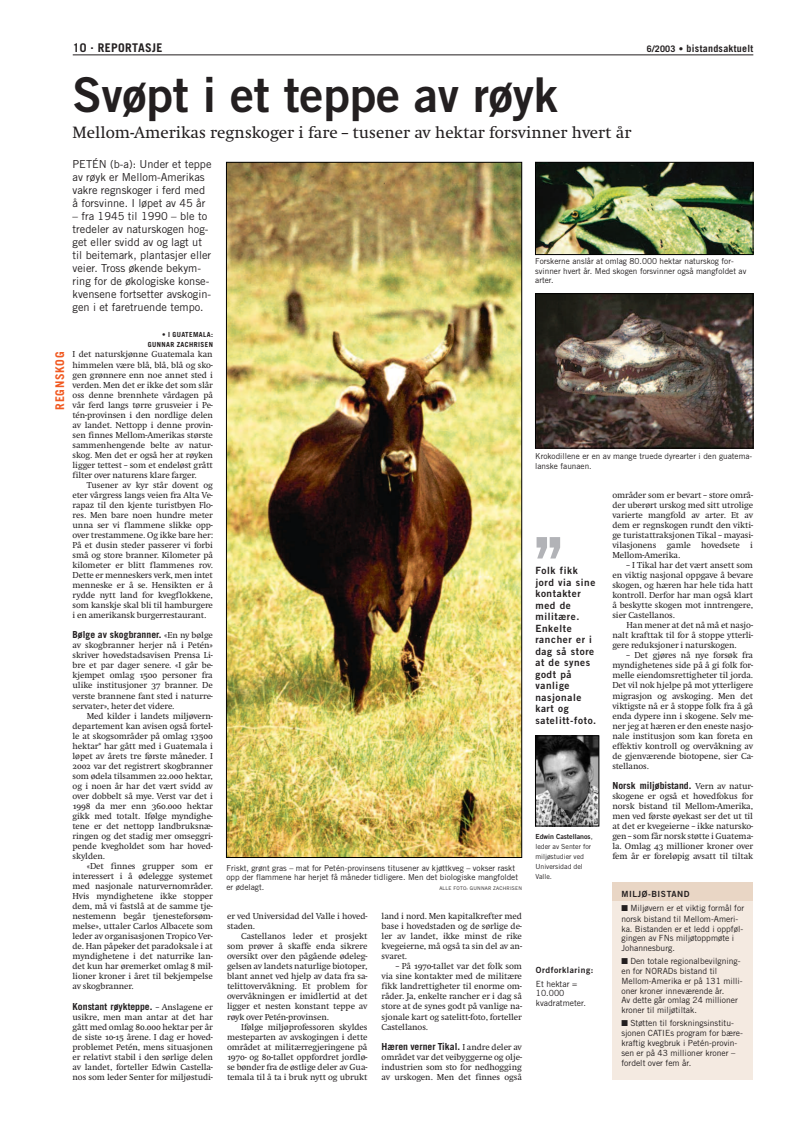
<style>
.page{position:relative;width:794px;height:1134px;background:#fff}
.page>*{position:absolute;margin:0;border:0;box-sizing:border-box;transform-origin:0 0}
.t1{font:700 73.8px "Trade Gothic";color:#b2b3b7}
.t2{font:48px "Trade Gothic Bold Two";letter-spacing:-.005em;color:#231f20}
.t3{font:17px "Swift POW";color:#231f20}
.t4{font:700 12px "Trade Gothic";letter-spacing:.03em;color:#231f20}
.t5{font:700 12px "Trade Gothic";letter-spacing:.055em;color:#f15921}
.t6{font:11px/13px "Trade Gothic";color:#231f20}
.t7{font:10px/11.5px "Trade Gothic Bold Two";letter-spacing:.06em;color:#231f20}
.t8{font:700 10px "Trade Gothic";letter-spacing:.03em;color:#231f20}
.t9{font:700 9.7px "Trade Gothic";color:#231f20}
.t10{font:9px/10px "Swift POW";letter-spacing:-.01em;color:#231f20;text-align:justify}
.t11{font:8.5px/9.9px "Trade Gothic";color:#231f20}
.t12{font:8.5px "Trade Gothic Bold Two";letter-spacing:.06em;color:#231f20}
.t13{font:8.2px/9.6px "Trade Gothic";color:#231f20}
.t14{font:7px/10px "Trade Gothic";color:#231f20}
.t15{font:700 7px/10px "Trade Gothic";letter-spacing:.055em;color:#231f20;text-align:right}
.t16{font:7px "Trade Gothic Bold Two";color:#231f20}
.t17{font:5px "Trade Gothic";letter-spacing:.035em;color:#231f20}
.s1{font-size:9px}
.s2{font-family:"Swift POW";font-weight:400;font-size:9px}
.s3{font-family:"Trade Gothic"}
</style>
<div class="page">
<hr style="left:73px;top:55px;width:680px;height:1px;background:#231f20">
<img style="left:228px;top:164px;width:292px;height:692px">
<div style="left:612px;top:882px;width:141px;height:197px;background:#f4eae1"></div>
<div style="left:612px;top:882px;width:141px;height:19px;background:#e9d6c5"></div>
<img style="left:537px;top:164px;width:214px;height:89px">
<div style="left:535px;top:162px;width:218px;height:93px;border:1px solid #000"></div>
<img style="left:537px;top:295px;width:214px;height:151px">
<div style="left:535px;top:293px;width:218px;height:155px;border:1px solid #000"></div>
<img style="left:537px;top:737px;width:60px;height:87px">
<div style="left:535px;top:735px;width:64px;height:91px;border:1px solid #000"></div>
<h3 class="t5" style="left:56px;top:410px;width:60px;rotate:-90deg">REGNSKOG</h3>
<h3 class="t4" style="left:73px;top:43px;width:91px">10 . REPORTASJE</h3>
<p class="t8" style="left:647px;top:44px;width:108px"><span class="s1">6/2003 •</span> bistandsaktuelt</p>
<h2 class="t2" style="left:73px;top:77px;width:486px">Svøpt i et teppe av røyk</h2>
<h3 class="t3" style="left:73px;top:122px;width:560px">Mellom-Amerikas regnskoger i fare – tusener av hektar forsvinner hvert år</h3>
<p class="t6" style="left:73px;top:159px;width:140px">PETÉN (b-a): Under et teppe av røyk er Mellom-Amerikas vakre regnskoger i ferd med å forsvinne. I løpet av 45 år</p>
<p class="t6" style="left:73px;top:211px;width:140px">– fra 1945 til 1990 – ble to tredeler av naturskogen hog&shy;get eller svidd av og lagt ut til beitemark, plantasjer eller veier. Tross økende bekym&shy;ring for de økologiske konse&shy;kvensene fortsetter avskogin&shy;gen i et faretruende tempo.</p>
<p class="t15" style="left:148px;top:331px;width:67px">• I GUATEMALA:<br>GUNNAR ZACHRISEN</p>
<p class="t10" style="left:73px;top:349px;width:142px">I det naturskjønne Guatemala kan himmelen være blå, blå, blå og sko&shy;gen grønnere enn noe annet sted i verden. Men det er ikke det som slår oss denne brennhete vårdagen på vår ferd langs tørre grusveier i Pe&shy;tén-provinsen i den nordlige delen av landet. Nettopp i denne provin&shy;sen finnes Mellom-Amerikas største sammenhengende belte av natur&shy;skog. Men det er også her at røyken ligger tettest – som et endeløst grått filter over naturens klare farger.</p>
<p class="t10" style="left:73px;top:480px;width:142px;text-indent:14px">Tusener av kyr står dovent og eter vårgress langs veien fra Alta Ve&shy;rapaz til den kjente turistbyen Flo&shy;res. Men bare noen hundre meter unna ser vi flammene slikke opp&shy;over trestammene. Og ikke bare her:<br>På et dusin steder passerer vi forbi små og store branner. Kilometer på kilometer er blitt flammenes rov.<br>Dette er menneskers verk, men intet menneske er å se. Hensikten er å rydde nytt land for kvegflokkene, som kanskje skal bli til hamburgere i en amerikansk burgerrestaurant.</p>
<p class="t9" style="left:73px;top:631px;width:142px">Bølge av skogbranner. <span class="s2">«En ny bølge</span></p>
<p class="t10" style="left:73px;top:640px;width:142px">av skogbranner herjer nå i Petén» skriver hovedstadsavisen Prensa Li&shy;bre et par dager senere. «I går be&shy;kjempet omlag 1500 personer fra ulike institusjoner 37 branner. De verste brannene fant sted i naturre&shy;servater», heter det videre.</p>
<p class="t10" style="left:73px;top:710px;width:142px;text-indent:14px">Med kilder i landets miljøvern&shy;departement kan avisen også fortel&shy;le at skogsområder på omlag 13500 hektar* har gått med i Guatemala i løpet av årets tre første måneder. I 2002 var det registrert skogbranner som ødela tilsammen 22.000 hektar, og i noen år har det vært svidd av over dobbelt så mye. Verst var det i 1998 da mer enn 360.000 hektar gikk med totalt. Ifølge myndighe&shy;tene er det nettopp landbruksnæ&shy;ringen og det stadig mer omseggri&shy;pende kvegholdet som har hoved&shy;skylden.</p>
<p class="t10" style="left:73px;top:861px;width:142px;text-indent:14px">«Det finnes grupper som er interessert i å ødelegge systemet med nasjonale naturvernområder.<br>Hvis myndighetene ikke stopper dem, må vi fastslå at de samme tje&shy;nestemenn begår tjenesteforsøm&shy;melse», uttaler Carlos Albacete som leder av organisasjonen Tropico Ver&shy;de. Han påpeker det paradoksale i at myndighetene i det naturrike lan&shy;det kun har øremerket omlag 8 mil&shy;lioner kroner i året til bekjempelse av skogbranner.</p>
<p class="t9" style="left:73px;top:1002px;width:142px">Konstant røykteppe. <span class="s2">– Anslagene er</span></p>
<p class="t10" style="left:73px;top:1011px;width:142px">usikre, men man antar at det har gått med omlag 80.000 hektar per år de siste 10-15 årene. I dag er hoved&shy;problemet Petén, mens situasjonen er relativt stabil i den sørlige delen av landet, forteller Edwin Castella&shy;nos som leder Senter for miljøstudi-</p>
<p class="t13" style="left:535px;top:257px;width:213px">Forskerne anslår at omlag 80.000 hektar naturskog for&shy;svinner hvert år. Med skogen forsvinner også mangfoldet av arter.</p>
<p class="t13" style="left:535px;top:452px;width:219px">Krokodillene er en av mange truede dyrearter i den guatema&shy;lanske faunaen.</p>
<p class="t10" style="left:612px;top:490px;width:142px">områder som er bevart – store områ&shy;der uberørt urskog med sitt utrolige varierte mangfold av arter. Et av dem er regnskogen rundt den vikti&shy;ge turistattraksjonen Tikal – mayasi&shy;vilasjonens gamle hovedsete i Mellom-Amerika.</p>
<p class="t10" style="left:612px;top:560px;width:142px;text-indent:14px">– I Tikal har det vært ansett som en viktig nasjonal oppgave å bevare skogen, og hæren har hele tida hatt kontroll. Derfor har man også klart å beskytte skogen mot inntrengere, sier Castellanos.</p>
<p class="t10" style="left:612px;top:620px;width:142px;text-indent:14px">Han mener at det nå må et nasjo&shy;nalt krafttak til for å stoppe ytterli&shy;gere reduksjoner i naturskogen.</p>
<p class="t10" style="left:612px;top:650px;width:142px;text-indent:14px">– Det gjøres nå nye forsøk fra myndighetenes side på å gi folk for&shy;melle eiendomsrettigheter til jorda.<br>Det vil nok hjelpe på mot ytterligere migrasjon og avskoging. Men det viktigste nå er å stoppe folk fra å gå enda dypere inn i skogene. Selv me&shy;ner jeg at hæren er den eneste nasjo&shy;nale institusjon som kan foreta en effektiv kontroll og overvåkning av de gjenværende biotopene, sier Ca&shy;stellanos.</p>
<p class="t9" style="left:612px;top:782px;width:142px">Norsk miljøbistand. <span class="s2">Vern av natur-</span></p>
<p class="t10" style="left:612px;top:791px;width:142px">skogene er også et hovedfokus for norsk bistand til Mellom-Amerika, men ved første øyekast ser det ut til at det er kvegeierne – ikke natursko&shy;gen – som får norsk støtte i Guatema&shy;la. Omlag 43 millioner kroner over fem år er foreløpig avsatt til tiltak</p>
<h1 class="t1" style="left:533px;top:537px;width:31px">’’</h1>
<p class="t7" style="left:535px;top:566px;width:62px">Folk fikk jord via sine kontakter med de militære.<br>Enkelte rancher er i dag så store at de synes godt på vanlige nasjonale kart og satelitt-foto.</p>
<p class="t16" style="left:535px;top:834px;width:59px">Edwin Castellanos<span class="s3">,</span></p>
<p class="t14" style="left:535px;top:842px;width:57px">leder av Senter for miljøstudier ved<br>Universidad del<br>Valle.</p>
<p class="t13" style="left:226px;top:864px;width:293px">Friskt, grønt gras – mat for Petén-provinsens titusener av kjøttkveg – vokser raskt opp der flammene har herjet få måneder tidligere. Men det biologiske mangfoldet er ødelagt.</p>
<p class="t17" style="left:439px;top:886px;width:84px">ALLE FOTO: GUNNAR ZACHRISEN</p>
<p class="t12" style="left:621px;top:891px;width:70px">MILJØ-BISTAND</p>
<p class="t11" style="left:621px;top:904px;width:124px">■ Miljøvern er et viktig formål for norsk bistand til Mellom-Ameri&shy;ka. Bistanden er et ledd i oppføl&shy;gingen av FNs miljøtoppmøte i<br>Johannesburg.</p>
<p class="t11" style="left:621px;top:956px;width:123px">■ Den totale regionalbevilgning&shy;en for NORADs bistand til<br>Mellom-Amerika er på 131 milli&shy;oner kroner inneværende år.<br>Av dette går omlag 24 millioner kroner til miljøtiltak.</p>
<p class="t11" style="left:621px;top:1019px;width:123px">■ Støtten til forskningsinstitu&shy;sjonen CATIEs program for bære&shy;kraftig kvegbruk i Petén-provin&shy;sen er på 43 millioner kroner – fordelt over fem år.</p>
<p class="t10" style="left:381px;top:911px;width:142px">land i nord. Men kapitalkrefter med base i hovedstaden og de sørlige de&shy;ler av landet, ikke minst de rike kvegeierne, må også ta sin del av an&shy;svaret.</p>
<p class="t10" style="left:381px;top:961px;width:142px;text-indent:14px">– På 1970-tallet var det folk som via sine kontakter med de militære fikk landrettigheter til enorme om&shy;råder. Ja, enkelte rancher er i dag så store at de synes godt på vanlige na&shy;sjonale kart og satelitt-foto, forteller Castellanos.</p>
<p class="t9" style="left:381px;top:1042px;width:142px">Hæren verner Tikal. <span class="s2">I andre deler av</span></p>
<p class="t10" style="left:381px;top:1051px;width:142px">området var det veibyggerne og olje&shy;industrien som sto for nedhogging av urskogen. Men det finnes også</p>
<p class="t10" style="left:227px;top:911px;width:142px">er ved Universidad del Valle i hoved&shy;staden.</p>
<p class="t10" style="left:227px;top:931px;width:142px;text-indent:14px">Castellanos leder et prosjekt som prøver å skaffe enda sikrere oversikt over den pågående ødeleg&shy;gelsen av landets naturlige biotoper, blant annet ved hjelp av data fra sa&shy;telittovervåkning. Et problem for overvåkningen er imidlertid at det ligger et nesten konstant teppe av røyk over Petén-provinsen.</p>
<p class="t10" style="left:227px;top:1021px;width:142px;text-indent:14px">Ifølge miljøprofessoren skyldes mesteparten av avskogingen i dette området at militærregjeringene på 1970- og 80-tallet oppfordret jordlø&shy;se bønder fra de østlige deler av Gua&shy;temala til å ta i bruk nytt og ubrukt</p>
<p class="t12" style="left:536px;top:966px;width:59px">Ordforklaring:</p>
<p class="t11" style="left:536px;top:979px;width:52px">Et hektar =<br>10.000 kvadratmeter.</p>
</div>
